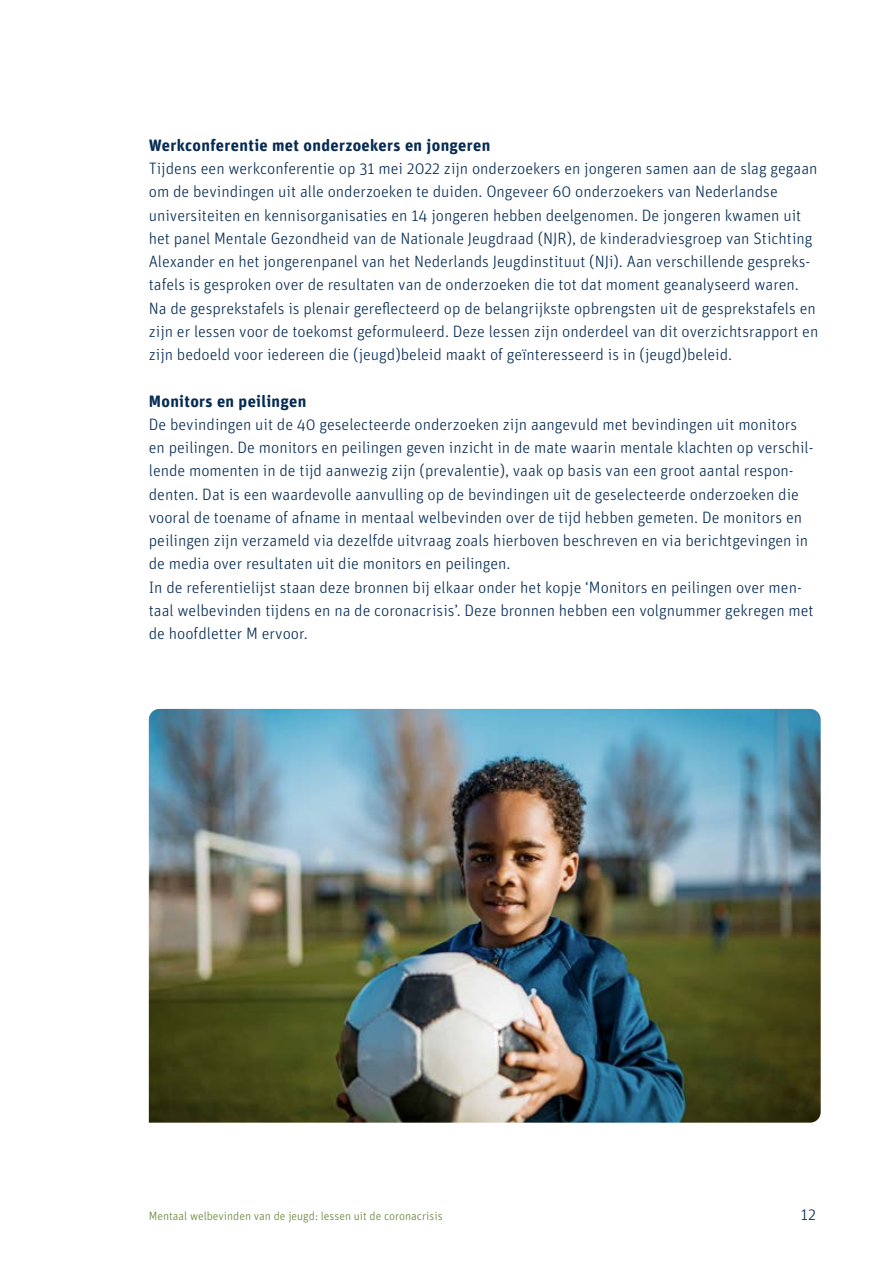
<style>
.page{position:relative;width:893px;height:1263px;background:#fff}
.page>*{position:absolute;margin:0;border:0;box-sizing:border-box;transform-origin:0 0}
.plattetekst_online{font:300 16.5px/23.2px "Unit Rounded Pro";color:#072c54}
.Tussenkop_blauw_vet{font:700 16.5px "Unit Rounded Pro";letter-spacing:.02em;color:#072c54}
.t1{font:300 12px "Unit Rounded Pro";color:#648033}
</style>
<div class="page">
<img style="left:149px;top:709px;width:672px;height:414px">
<h3 class="Tussenkop_blauw_vet" style="left:149px;top:133px;width:343px">Werkconferentie met onderzoekers en jongeren</h3>
<p class="plattetekst_online" style="left:149px;top:156px;width:671px">Tijdens een werkconferentie op 31 mei 2022 zijn onderzoekers en jongeren samen aan de slag gegaan om de bevindingen uit alle onderzoeken te duiden. Ongeveer 60 onderzoekers van Nederlandse universiteiten en kennisorganisaties en 14 jongeren hebben deelgenomen. De jongeren kwamen uit het panel Mentale Gezondheid van de Nationale Jeugdraad (NJR), de kinderadviesgroep van Stichting Alexander en het jongerenpanel van het Nederlands Jeugdinstituut (NJi). Aan verschillende gespreks&shy;tafels is gesproken over de resultaten van de onderzoeken die tot dat moment geanalyseerd waren.<br>Na de gesprekstafels is plenair gereflecteerd op de belangrijkste opbrengsten uit de gesprekstafels en zijn er lessen voor de toekomst geformuleerd. Deze lessen zijn onderdeel van dit overzichtsrapport en zijn bedoeld voor iedereen die (jeugd)beleid maakt of geïnteresseerd is in (jeugd)beleid.</p>
<h3 class="Tussenkop_blauw_vet" style="left:149px;top:389px;width:159px">Monitors en peilingen</h3>
<p class="plattetekst_online" style="left:149px;top:412px;width:666px">De bevindingen uit de 40 geselecteerde onderzoeken zijn aangevuld met bevindingen uit monitors en peilingen. De monitors en peilingen geven inzicht in de mate waarin mentale klachten op verschil&shy;lende momenten in de tijd aanwezig zijn (prevalentie), vaak op basis van een groot aantal respon&shy;denten. Dat is een waardevolle aanvulling op de bevindingen uit de geselecteerde onderzoeken die vooral de toename of afname in mentaal welbevinden over de tijd hebben gemeten. De monitors en peilingen zijn verzameld via dezelfde uitvraag zoals hierboven beschreven en via berichtgevingen in de media over resultaten uit die monitors en peilingen.</p>
<p class="plattetekst_online" style="left:149px;top:575px;width:666px">In de referentielijst staan deze bronnen bij elkaar onder het kopje ‘Monitors en peilingen over men&shy;taal welbevinden tijdens en na de coronacrisis’. Deze bronnen hebben een volgnummer gekregen met de hoofdletter M ervoor.</p>
<p class="t1" style="left:149px;top:1209px;width:295px">Mentaal welbevinden van de jeugd: lessen uit de coronacrisis</p>
<p class="plattetekst_online" style="left:801px;top:1203px;width:17px">12</p>
</div>
